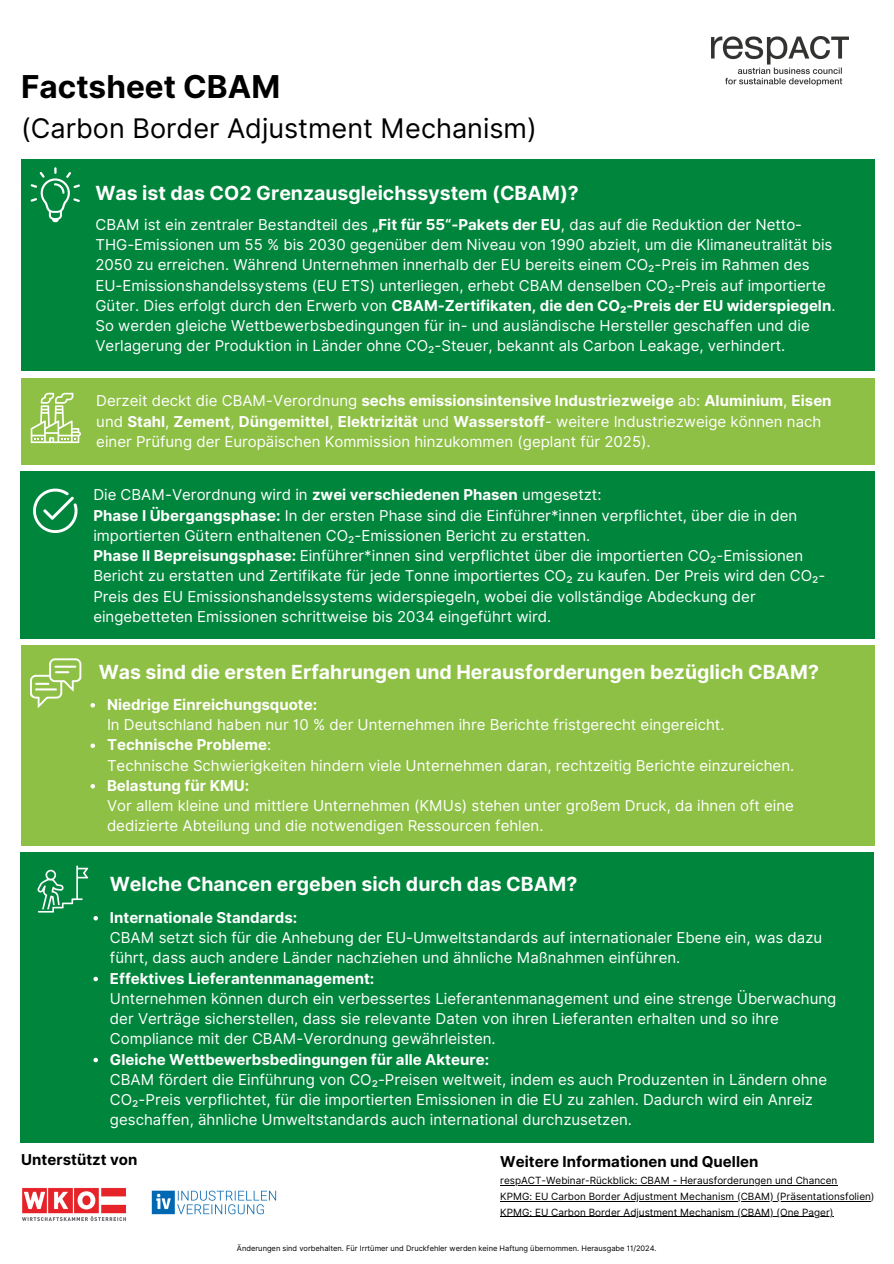
<style>
.page{position:relative;width:894px;height:1264px;background:#fff}
.page>*{position:absolute;margin:0;border:0;box-sizing:border-box;transform-origin:0 0}
.t1{font:700 31.5px "Inter";color:#000}
.t2{font:27px "Inter";color:#000}
.t3{font:700 19.5px "Inter";color:#fff}
.t4{font:15px/20.2px "Inter";color:#fff}
.t5{font:700 15px "Inter";color:#000}
.t6{font:9.9px "Inter";color:#000}
.t7{font:7.5px "Inter";color:#000}
.s1{font-weight:700}
</style>
<div class="page">
<div style="left:21px;top:645px;width:853px;height:201px;background:#8ec045"></div>
<div style="left:20px;top:852px;width:853px;height:290px;background:#00853c"></div>
<img style="left:711px;top:36px;width:137px;height:50px">
<img style="left:151px;top:1190px;width:126px;height:25px">
<svg style="left:30px;top:658px;width:51px;height:50px"></svg>
<svg style="left:37px;top:865px;width:61px;height:55px"></svg>
<svg style="left:93px;top:976px;width:5px;height:5px"></svg>
<svg style="left:93px;top:1057px;width:5px;height:5px"></svg>
<div style="left:20px;top:471px;width:854px;height:167px;background:#00853c"></div>
<div style="left:21px;top:159px;width:853px;height:212px;background:#00853c"></div>
<svg style="left:30px;top:159px;width:50px;height:63px;background:#1f9353"></svg>
<svg style="left:33px;top:488px;width:44px;height:45px"></svg>
<div style="left:21px;top:378px;width:853px;height:87px;background:#8ec045"></div>
<svg style="left:31px;top:393px;width:50px;height:50px"></svg>
<img style="left:22px;top:1187px;width:104px;height:34px">
<svg style="left:90px;top:703px;width:5px;height:4px"></svg>
<svg style="left:90px;top:743px;width:5px;height:5px"></svg>
<svg style="left:90px;top:784px;width:5px;height:4px"></svg>
<hr style="left:500px;top:1200px;width:370px;height:1px;background:#000">
<hr style="left:500px;top:1216px;width:333px;height:1px;background:#000">
<hr style="left:500px;top:1184px;width:337px;height:1px;background:#000">
<h2 class="t1" style="left:21px;top:68px;width:261px">Factsheet CBAM</h2>
<h2 class="t2" style="left:21px;top:112px;width:517px">(Carbon Border Adjustment Mechanism)</h2>
<p class="t3" style="left:95px;top:182px;width:484px">Was ist das CO2 Grenzausgleichssystem (CBAM)?</p>
<p class="t4" style="left:95px;top:214px;width:741px">CBAM ist ein zentraler Bestandteil des <span class="s1">„Fit für 55“-Pakets der EU</span>, das auf die Reduktion der Netto-THG-Emissionen um 55 % bis 2030 gegenüber dem Niveau von 1990 abzielt, um die Klimaneutralität bis 2050 zu erreichen. Während Unternehmen innerhalb der EU bereits einem CO₂-Preis im Rahmen des EU-Emissionshandelssystems (EU ETS) unterliegen, erhebt CBAM denselben CO₂-Preis auf importierte Güter. Dies erfolgt durch den Erwerb von <span class="s1">CBAM-Zertifikaten, die den CO₂-Preis der EU widerspiegeln</span>.<br>So werden gleiche Wettbewerbsbedingungen für in- und ausländische Hersteller geschaffen und die Verlagerung der Produktion in Länder ohne CO₂-Steuer, bekannt als Carbon Leakage, verhindert.</p>
<h2 class="t4" style="left:96px;top:391px;width:736px">Derzeit deckt die CBAM-Verordnung <span class="s1">sechs emissionsintensive Industriezweige</span> ab: <span class="s1">Aluminium</span>, <span class="s1">Eisen </span>und <span class="s1">Stahl</span>, <span class="s1">Zement</span>, <span class="s1">Düngemittel</span>, <span class="s1">Elektrizität</span> und <span class="s1">Wasserstoff</span>- weitere Industriezweige können nach einer Prüfung der Europäischen Kommission hinzukommen (geplant für 2025).</h2>
<p class="t4" style="left:93px;top:485px;width:733px">Die CBAM-Verordnung wird in <span class="s1">zwei verschiedenen Phasen</span> umgesetzt:<br><span class="s1">Phase I Übergangsphase:</span> In der ersten Phase sind die Einführer*innen verpflichtet, über die in den importierten Gütern enthaltenen CO₂-Emissionen Bericht zu erstatten.<br><span class="s1">Phase II Bepreisungsphase:</span> Einführer*innen sind verpflichtet über die importierten CO₂-Emissionen Bericht zu erstatten und Zertifikate für jede Tonne importiertes CO₂ zu kaufen. Der Preis wird den CO₂- Preis des EU Emissionshandelssystems widerspiegeln, wobei die vollständige Abdeckung der eingebetteten Emissionen schrittweise bis 2034 eingeführt wird.</p>
<h4 class="t3" style="left:99px;top:660px;width:721px">Was sind die ersten Erfahrungen und Herausforderungen bezüglich CBAM?</h4>
<p class="t4" style="left:107px;top:694px;width:618px"><span class="s1">Niedrige Einreichungsquote:<br></span>In Deutschland haben nur 10 % der Unternehmen ihre Berichte fristgerecht eingereicht.</p>
<h4 class="t4" style="left:107px;top:734px;width:688px"><span class="s1">Technische Probleme</span>:<br>Technische Schwierigkeiten hindern viele Unternehmen daran, rechtzeitig Berichte einzureichen.</h4>
<p class="t4" style="left:107px;top:775px;width:688px"><span class="s1">Belastung für KMU:<br></span>Vor allem kleine und mittlere Unternehmen (KMUs) stehen unter großem Druck, da ihnen oft eine dedizierte Abteilung und die notwendigen Ressourcen fehlen.</p>
<p class="t3" style="left:110px;top:872px;width:469px">Welche Chancen ergeben sich durch das CBAM?</p>
<p class="t4" style="left:110px;top:907px;width:713px"><span class="s1">Internationale Standards:<br></span>CBAM setzt sich für die Anhebung der EU-Umweltstandards auf internationaler Ebene ein, was dazu führt, dass auch andere Länder nachziehen und ähnliche Maßnahmen einführen.</p>
<p class="t4" style="left:110px;top:967px;width:727px"><span class="s1">Effektives Lieferantenmanagement:<br></span>Unternehmen können durch ein verbessertes Lieferantenmanagement und eine strenge Überwachung der Verträge sicherstellen, dass sie relevante Daten von ihren Lieferanten erhalten und so ihre Compliance mit der CBAM-Verordnung gewährleisten.</p>
<h2 class="t4" style="left:110px;top:1048px;width:718px"><span class="s1">Gleiche Wettbewerbsbedingungen für alle Akteure:<br></span>CBAM fördert die Einführung von CO₂-Preisen weltweit, indem es auch Produzenten in Ländern ohne CO₂-Preis verpflichtet, für die importierten Emissionen in die EU zu zahlen. Dadurch wird ein Anreiz geschaffen, ähnliche Umweltstandards auch international durchzusetzen.</h2>
<p class="t5" style="left:21px;top:1150px;width:118px">Unterstützt von</p>
<p class="t5" style="left:500px;top:1152px;width:259px">Weitere Informationen und Quellen</p>
<p class="t6" style="left:500px;top:1190px;width:375px">KPMG: EU Carbon Border Adjustment Mechanism (CBAM) (Präsentationsfolien)</p>
<p class="t6" style="left:500px;top:1206px;width:334px">KPMG: EU Carbon Border Adjustment Mechanism (CBAM) (One Pager)</p>
<h3 class="t6" style="left:500px;top:1174px;width:338px">respACT-Webinar-Rückblick: CBAM - Herausforderungen und Chancen</h3>
<p class="t7" style="left:237px;top:1244px;width:421px">Änderungen sind vorbehalten. Für Irrtümer und Druckfehler werden keine Haftung übernommen. Herausgabe 11/2024.</p>
</div>
